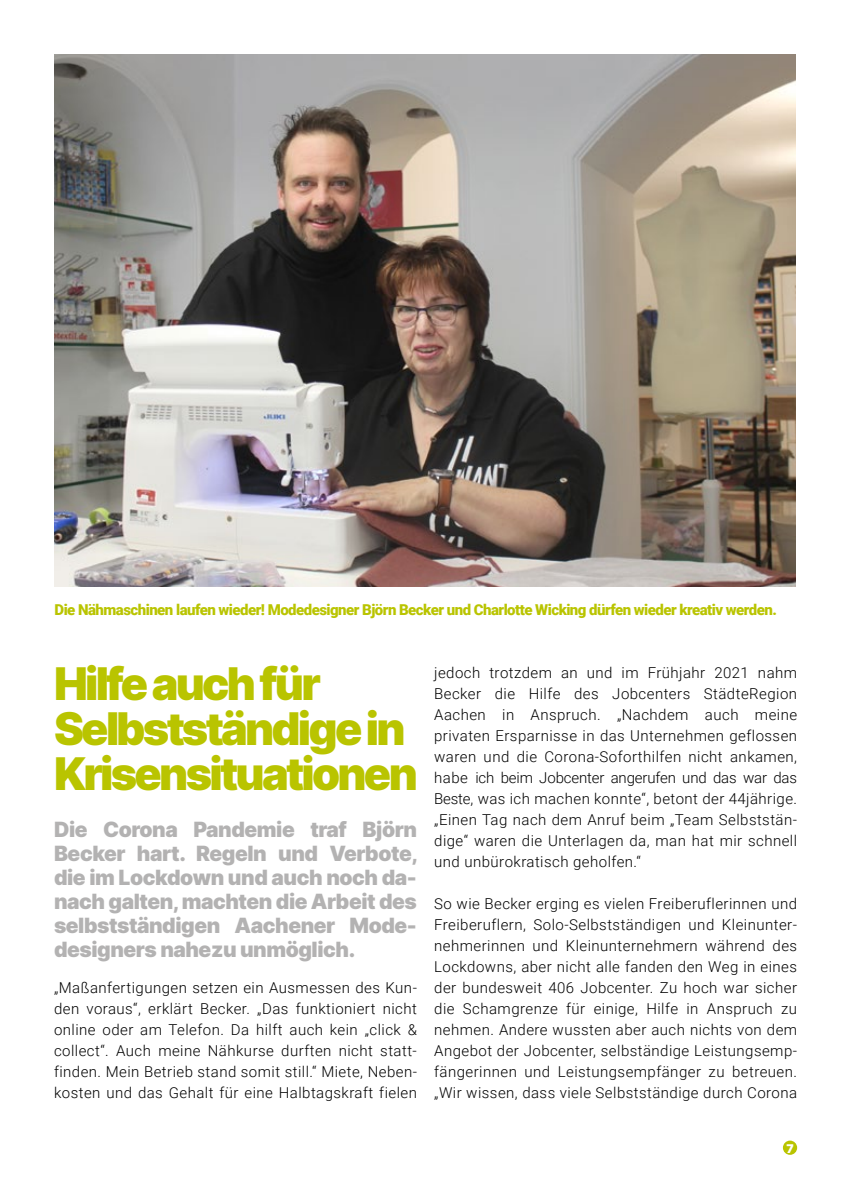
<style>
.page{position:relative;width:851px;height:1191px;background:#fff}
.page>*{position:absolute;margin:0;border:0;box-sizing:border-box;transform-origin:0 0}
.t1{font:900 45px/45px "Inter";letter-spacing:-.06em;color:#b9c400}
.t2{font:900 21px/24px "Inter";letter-spacing:-.02em;color:#b3b2b2;text-align:justify}
.t3{font:300 15px/21px "Roboto";letter-spacing:.03em;color:#000;text-align:justify}
.t4{font:900 15px "Roboto";letter-spacing:-.035em;color:#b9c400}
.t5{font:900 12px "Inter";color:#fff}
</style>
<div class="page">
<div style="left:782px;top:1140px;width:15px;height:14px;background:#b9c400;border-radius:50%"></div>
<img style="left:54px;top:54px;width:741px;height:533px">
<p class="t4" style="left:54px;top:599px;width:723px">Die Nähmaschinen laufen wieder! Modedesigner Björn Becker und Charlotte Wicking dürfen wieder kreativ werden.</p>
<h1 class="t1" style="left:54px;top:660px;width:365px">Hilfe auch für<br>Selbstständige in<br>Krisensituationen</h1>
<h2 class="t2" style="left:54px;top:816px;width:365px">Die Corona Pandemie traf Björn Becker hart. Regeln und Verbote, die im Lockdown und auch noch da&shy;nach galten, machten die Arbeit des selbstständigen Aachener Mode&shy;designers nahezu unmöglich.</h2>
<p class="t3" style="left:54px;top:976px;width:364px">„Maßanfertigungen setzen ein Ausmessen des Kun&shy;den voraus“, erklärt Becker. „Das funktioniert nicht online oder am Telefon. Da hilft auch kein „click &amp; collect“. Auch meine Nähkurse durften nicht statt&shy;finden. Mein Betrieb stand somit still.“ Miete, Neben&shy;kosten und das Gehalt für eine Halbtagskraft fielen</p>
<p class="t3" style="left:434px;top:661px;width:364px">jedoch trotzdem an und im Frühjahr 2021 nahm Becker die Hilfe des Jobcenters StädteRegion Aachen in Anspruch. „Nachdem auch meine privaten Ersparnisse in das Unternehmen geflossen waren und die Corona-Soforthilfen nicht ankamen, habe ich beim Jobcenter angerufen und das war das Beste, was ich machen konnte“, betont der 44jährige. „Einen Tag nach dem Anruf beim „Team Selbststän&shy;dige“ waren die Unterlagen da, man hat mir schnell und unbürokratisch geholfen.“</p>
<p class="t3" style="left:434px;top:892px;width:364px">So wie Becker erging es vielen Freiberuflerinnen und Freiberuflern, Solo-Selbstständigen und Kleinunter&shy;nehmerinnen und Kleinunternehmern während des Lockdowns, aber nicht alle fanden den Weg in eines der bundesweit 406 Jobcenter. Zu hoch war sicher die Schamgrenze für einige, Hilfe in Anspruch zu nehmen. Andere wussten aber auch nichts von dem Angebot der Jobcenter, selbständige Leistungsemp&shy;fängerinnen und Leistungsempfänger zu betreuen. „Wir wissen, dass viele Selbstständige durch Corona</p>
<p class="t5" style="left:786px;top:1139px;width:9px">7</p>
</div>
